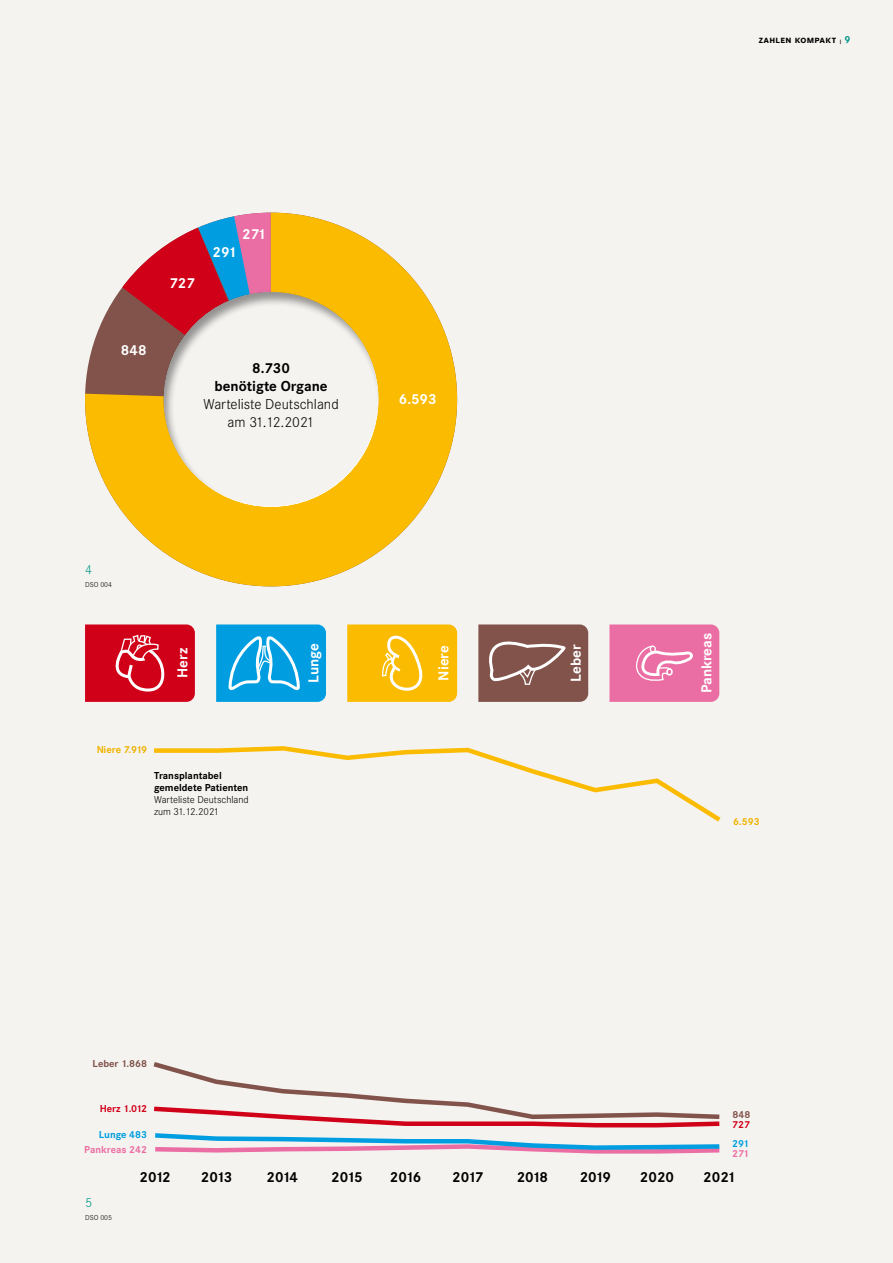
<style>
.page{position:relative;width:893px;height:1263px;background:#f5f3f0}
.page>*{position:absolute;margin:0;border:0;box-sizing:border-box;transform-origin:0 0}
.t1{font:300 15px/18px "Corporate S";color:#000;text-align:center}
.t2{font:700 15px "Corporate S";color:#fff}
.t3{font:700 15px "Corporate S";letter-spacing:-.075em;color:#000}
.t4{font:300 13.5px "Corporate S";color:#009687}
.Text{font:300 10.5px/12px "Corporate S";color:#000}
.t5{font:700 10.5px "Corporate S";color:#fabb00}
.t6{font:700 10.5px "Corporate S";color:#ea6ea3}
.Text-2{font:700 10.5px "Corporate SSC";letter-spacing:.03em;color:#000}
.t7{font:700 10.5px "Corporate S";color:#81534b}
.t8{font:700 10.5px "Corporate S";color:#d10019}
.t9{font:700 10.5px "Corporate S";color:#009ee0}
.t10{font:300 10.5px "Corporate SSC";color:#009687}
.t11{font:300 7.5px "Corporate S";color:#000}
.Text-3{font:700 4.5px "Corporate SSC";color:#000}
.s1{color:#009687}
.s2{font-weight:700}
</style>
<div class="page">
<svg style="left:195px;top:746px;width:526px;height:76px"></svg>
<svg style="left:153px;top:1062px;width:567px;height:92px"></svg>
<svg style="left:85px;top:213px;width:372px;height:373px;fill:#fabb00"></svg>
<svg style="left:85px;top:213px;width:186px;height:187px"></svg>
<div style="left:151px;top:280px;width:242px;height:227px;background:#000;opacity:.4"></div>
<svg style="left:85px;top:624px;width:110px;height:129px"></svg>
<svg style="left:216px;top:624px;width:110px;height:78px;background:#1da8e3"></svg>
<svg style="left:347px;top:624px;width:110px;height:78px;background:#fabf12"></svg>
<svg style="left:478px;top:624px;width:110px;height:78px;background:#8c625a"></svg>
<svg style="left:609px;top:624px;width:110px;height:78px;background:#eb78a9"></svg>
<div style="left:666px;top:668px;width:7px;height:8px;border:2px solid #fff;border-radius:50%"></div>
<p class="Text-2" style="left:759px;top:33px;width:79px">zahlen kompakt</p>
<p class="Text-3" style="left:839px;top:39px;width:5px">|<span class="s1">|</span></p>
<p class="t10" style="left:845px;top:34px;width:7px">9</p>
<p class="t2" style="left:121px;top:342px;width:27px">848</p>
<p class="t2" style="left:169px;top:275px;width:27px">727</p>
<p class="t2" style="left:213px;top:243px;width:26px">291</p>
<p class="t2" style="left:242px;top:225px;width:25px">271</p>
<p class="t1" style="left:203px;top:359px;width:137px"><span class="s2">8.730<br>benötigte Organe<br></span>Warteliste Deutschland am 31.12.2021</p>
<p class="t2" style="left:399px;top:391px;width:39px">6.593</p>
<p class="t4" style="left:85px;top:562px;width:9px">4</p>
<p class="t11" style="left:85px;top:580px;width:29px">DSO 004</p>
<p class="t5" style="left:96px;top:744px;width:52px">Niere 7.919</p>
<p class="t2" style="left:174px;top:678px;width:31px;rotate:-90deg">Herz</p>
<p class="t2" style="left:305px;top:683px;width:41px;rotate:-90deg">Lunge</p>
<p class="t2" style="left:435px;top:681px;width:37px;rotate:-90deg">Niere</p>
<p class="t2" style="left:567px;top:681px;width:39px;rotate:-90deg">Leber</p>
<p class="t2" style="left:698px;top:693px;width:62px;rotate:-90deg">Pankreas</p>
<p class="Text" style="left:154px;top:770px;width:96px"><span class="s2">Transplantabel gemeldete Patienten<br></span>Warteliste Deutschland zum 31.12.2021</p>
<p class="t5" style="left:733px;top:815px;width:28px">6.593</p>
<p class="t7" style="left:93px;top:1057px;width:56px">Leber 1.868</p>
<p class="t8" style="left:100px;top:1102px;width:49px">Herz 1.012</p>
<p class="t9" style="left:99px;top:1128px;width:50px">Lunge 483</p>
<p class="t6" style="left:84px;top:1143px;width:64px">Pankreas 242</p>
<p class="t7" style="left:733px;top:1109px;width:19px">848</p>
<p class="t8" style="left:732px;top:1119px;width:19px">727</p>
<p class="t9" style="left:732px;top:1138px;width:18px">291</p>
<p class="t6" style="left:732px;top:1147px;width:18px">271</p>
<p class="t4" style="left:85px;top:1195px;width:9px">5</p>
<p class="t11" style="left:85px;top:1214px;width:29px">DSO 005</p>
<p class="t3" style="left:140px;top:1168px;width:33px">2012</p>
<p class="t3" style="left:201px;top:1168px;width:33px">2013</p>
<p class="t3" style="left:267px;top:1168px;width:33px">2014</p>
<p class="t3" style="left:331px;top:1168px;width:33px">2015</p>
<p class="t3" style="left:390px;top:1168px;width:33px">2016</p>
<p class="t3" style="left:452px;top:1168px;width:33px">2017</p>
<p class="t3" style="left:517px;top:1168px;width:33px">2018</p>
<p class="t3" style="left:580px;top:1168px;width:33px">2019</p>
<p class="t3" style="left:640px;top:1168px;width:36px">2020</p>
<p class="t3" style="left:703px;top:1168px;width:34px">2021</p>
</div>
